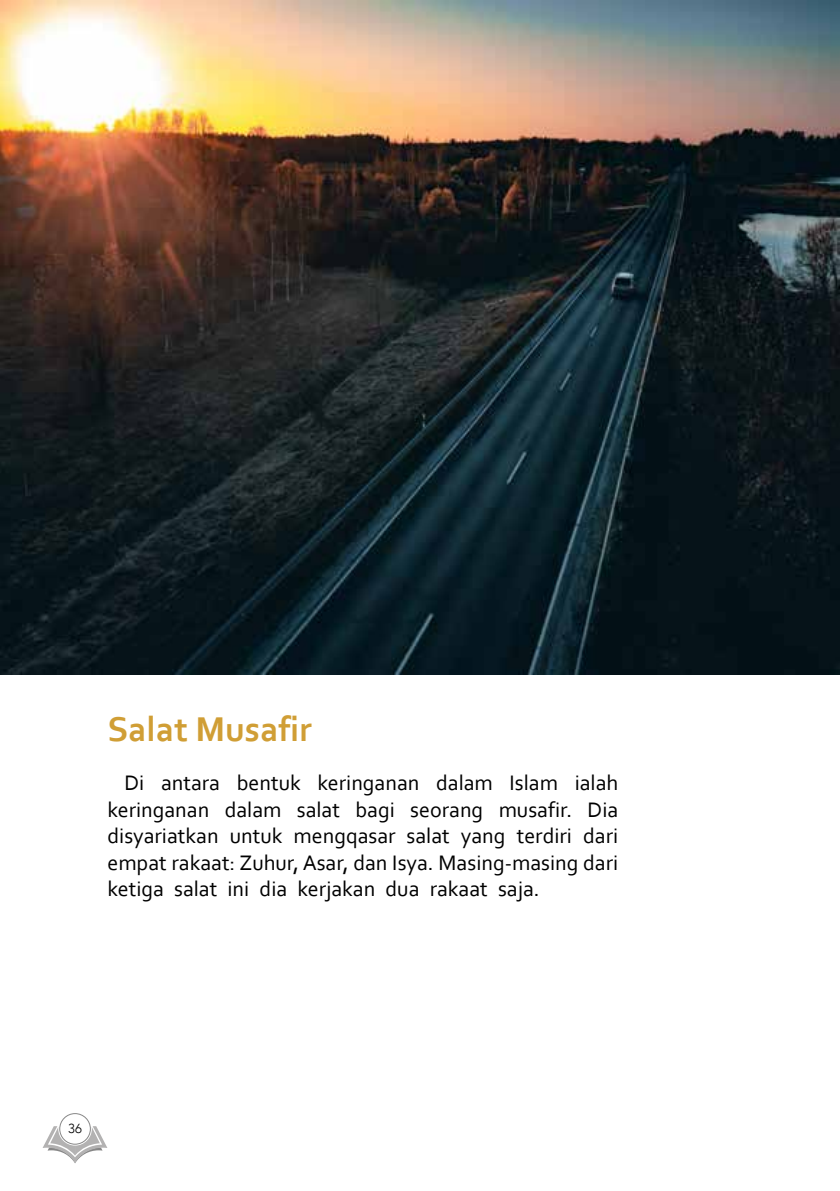
<style>
.page{position:relative;width:840px;height:1191px;background:#fff}
.page>*{position:absolute;margin:0;border:0;box-sizing:border-box;transform-origin:0 0}
.t1{font:700 36px "Corbel";color:#d09e35}
.t2{font:22px/26.4px "Corbel";color:#000;text-align:justify}
.t3{font:300 13.2px "Avenir";color:#000}
</style>
<div class="page">
<img style="left:0;top:0;width:839px;height:674px">
<svg style="left:43px;top:1126px;width:64px;height:37px"></svg>
<div style="left:60px;top:1113px;width:30px;height:31px;background:#fff;border-radius:50%"></div>
<div style="left:59px;top:1113px;width:31px;height:31px;border:1px solid #878787;border-radius:50%"></div>
<h1 class="t1" style="left:107px;top:707px;width:206px">Salat Musafir</h1>
<p class="t2" style="left:107px;top:769px;width:512px;text-indent:17px">Di antara bentuk keringanan dalam Islam ialah keringanan dalam salat bagi seorang musafir. Dia disyariatkan untuk mengqasar salat yang terdiri dari empat rakaat: Zuhur, Asar, dan Isya. Masing-masing dari ketiga salat ini dia kerjakan dua rakaat saja.</p>
<p class="t3" style="left:68px;top:1120px;width:15px">36</p>
</div>
